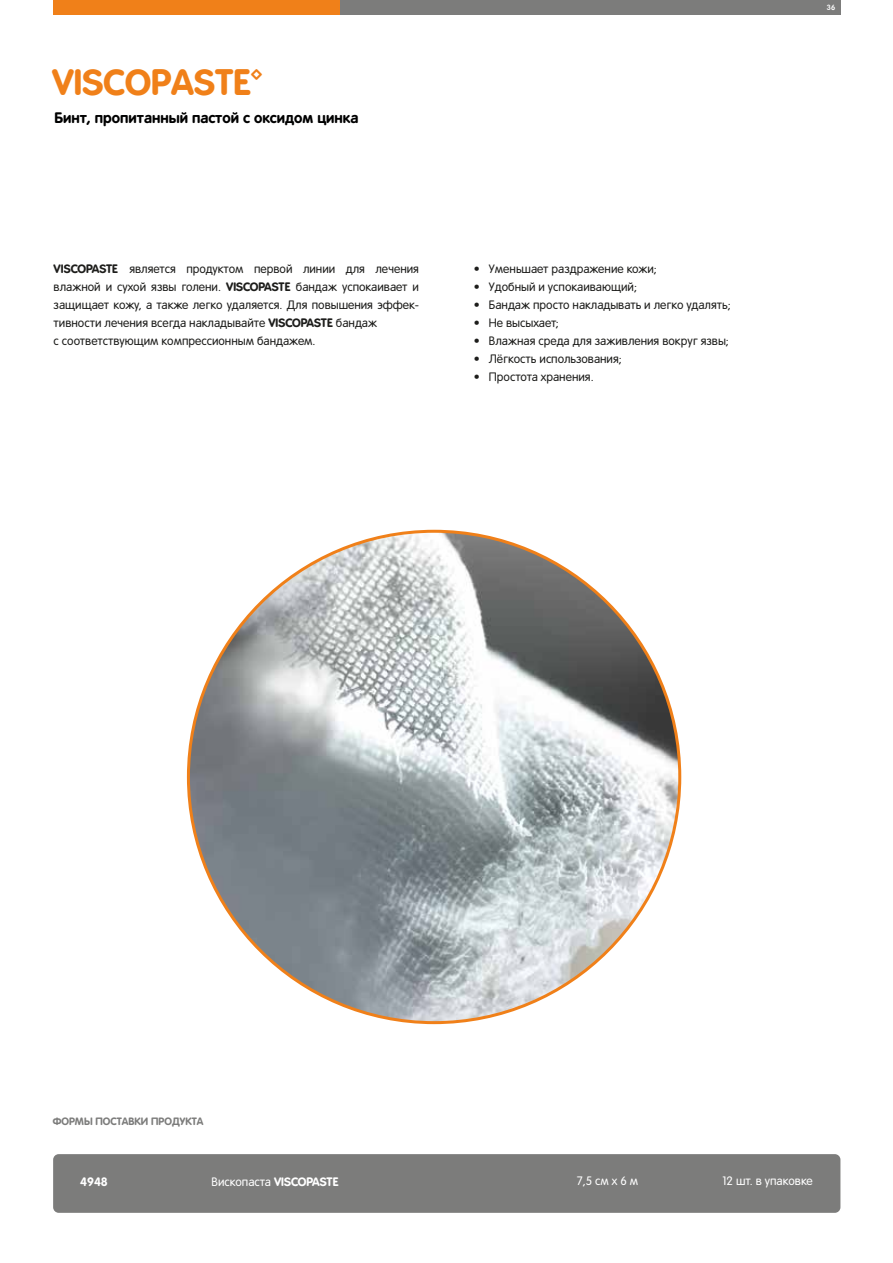
<style>
.page{position:relative;width:893px;height:1263px;background:#fff}
.page>*{position:absolute;margin:0;border:0;box-sizing:border-box;transform-origin:0 0}
.t1{font:36px "Smith&Nephew Product";color:#f08019}
.t2{font:700 15px "Rotonda C";color:#000101}
.t3{font:12px/18px "Rotonda C";color:#1d1d1b}
.t4{font:12px "Rotonda C";color:#fff}
.t5{font:700 12px "Rotonda C";color:#fff}
.t6{font:700 10.5px "Rotonda C";color:#7c7c7b}
.t7{font:700 7.5px "Smith&Nephew";color:#fff}
.s1{font-family:"Smith&Nephew Product"}
</style>
<div class="page">
<div style="left:53px;top:1154px;width:787px;height:59px;background:#7c7c7b;border-radius:6px"></div>
<div style="left:53px;top:0;width:287px;height:15px;background:#f08019"></div>
<div style="left:340px;top:0;width:500px;height:15px;background:#7c7c7b"></div>
<img style="left:188px;top:531px;width:492px;height:492px;border-radius:246px">
<h1 class="t1" style="left:52px;top:61px;width:212px">VISCOPASTE™</h1>
<p class="t2" style="left:54px;top:109px;width:306px">Бинт, пропитанный пастой с оксидом цинка</p>
<p class="t3" style="left:54px;top:260px;width:367px"><span class="s1">VISCOPASTE</span> является продуктом первой линии для лечения влажной и сухой язвы голени. <span class="s1">VISCOPASTE</span> бандаж успокаивает и защищает кожу, а также легко удаляется. Для повышения эффек&shy;тивности лечения всегда накладывайте <span class="s1">VISCOPASTE</span> бандаж<br>с соответствующим компрессионным бандажем.</p>
<p class="t3" style="left:474px;top:259px;width:184px">• Уменьшает раздражение кожи;</p>
<p class="t3" style="left:474px;top:277px;width:165px">• Удобный и успокаивающий;</p>
<p class="t3" style="left:474px;top:295px;width:258px">• Бандаж просто накладывать и легко удалять;</p>
<p class="t3" style="left:474px;top:313px;width:86px">• Не высыхает;</p>
<p class="t3" style="left:474px;top:331px;width:256px">• Влажная среда для заживления вокруг язвы;</p>
<p class="t3" style="left:474px;top:349px;width:149px">• Лёгкость использования;</p>
<p class="t3" style="left:474px;top:367px;width:121px">• Простота хранения.</p>
<p class="t7" style="left:827px;top:3px;width:10px">36</p>
<p class="t6" style="left:53px;top:1115px;width:152px">ФОРМЫ ПОСТАВКИ ПРОДУКТА</p>
<p class="t5" style="left:80px;top:1175px;width:29px">4948</p>
<p class="t4" style="left:212px;top:1175px;width:128px">Вископаста <span class="s1">VISCOPASTE</span></p>
<p class="t4" style="left:577px;top:1174px;width:63px">7,5 см x 6 м</p>
<p class="t4" style="left:722px;top:1174px;width:92px">12 шт. в упаковке</p>
</div>
